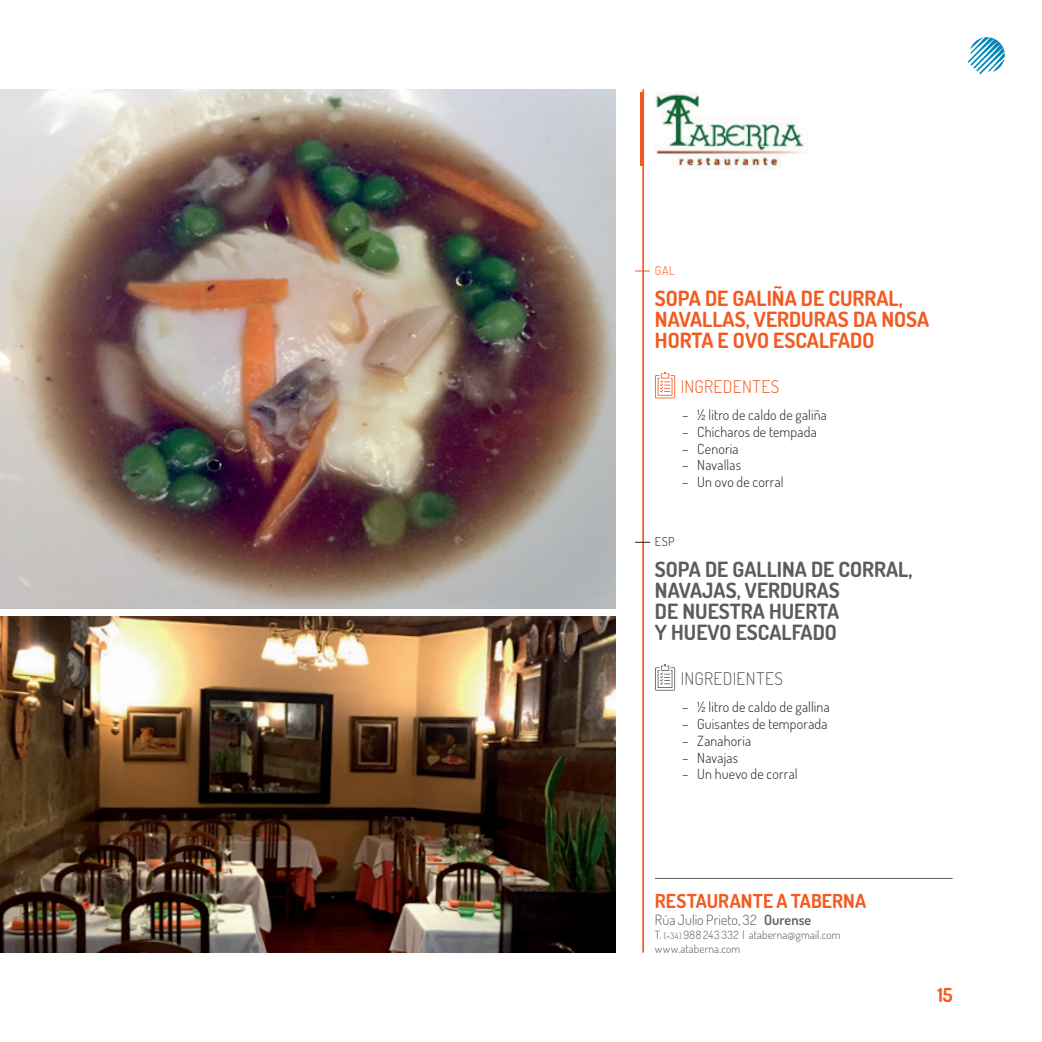
<style>
.page{position:relative;width:1042px;height:1042px;background:#fff}
.page>*{position:absolute;margin:0;border:0;box-sizing:border-box;transform-origin:0 0}
.t1{font:700 21px/21px "Terminal Dosis";color:#5c5c5f}
.t2{font:700 21px/21px "Terminal Dosis";color:#f25a21}
.ESTABLECIMIENTO{font:700 19.25px "Terminal Dosis";letter-spacing:.005em;color:#f25a21}
.t3{font:300 17.5px "Terminal Dosis";letter-spacing:.025em;color:#5c5c5f}
.t4{font:300 17.5px "Terminal Dosis";letter-spacing:.03em;color:#f25a21}
.t5{font:300 14.17px "Terminal Dosis";letter-spacing:.005em;color:#5c5c5f}
.t6{font:300 14px "Terminal Dosis";letter-spacing:.015em;color:#231f20}
.t7{font:300 12.25px "Terminal Dosis";color:#f25a21}
.t8{font:300 12.25px "Terminal Dosis";color:#231f20}
.t9{font:300 11.38px/13.7px "Terminal Dosis";letter-spacing:.015em;color:#5c5c5f}
.s1{font-weight:600}
.s2{font-size:8.75px}
</style>
<div class="page">
<hr style="left:642px;top:89px;width:2px;height:863px;background:#f25a21">
<hr style="left:640px;top:92px;width:2px;height:74px;background:#f25a21">
<img style="left:0;top:89px;width:615px;height:520px">
<img style="left:0;top:616px;width:615px;height:336px">
<svg style="left:635px;top:271px;width:15px;height:1px"></svg>
<svg style="left:635px;top:542px;width:15px;height:1px"></svg>
<svg style="left:655px;top:372px;width:20px;height:26px"></svg>
<svg style="left:655px;top:664px;width:20px;height:26px"></svg>
<img style="left:655px;top:92px;width:150px;height:78px">
<hr style="left:655px;top:878px;width:297px;height:1px;background:#5c5c5f">
<svg style="left:967px;top:37px;width:38px;height:37px"></svg>
<p class="t7" style="left:655px;top:263px;width:21px">GAL</p>
<p class="t2" style="left:655px;top:287px;width:276px">SOPA DE GALIÑA DE CURRAL,<br>NAVALLAS, VERDURAS DA NOSA<br>HORTA E OVO ESCALFADO</p>
<p class="t4" style="left:681px;top:375px;width:100px">INGREDENTES</p>
<p class="t6" style="left:682px;top:405px;width:146px">– ½ litro de caldo de galiña</p>
<p class="t6" style="left:682px;top:422px;width:136px">– Chícharos de tempada</p>
<p class="t6" style="left:682px;top:439px;width:58px">– Cenoria</p>
<p class="t6" style="left:682px;top:456px;width:60px">– Navallas</p>
<p class="t6" style="left:682px;top:473px;width:103px">– Un ovo de corral</p>
<p class="t8" style="left:655px;top:534px;width:21px">ESP</p>
<p class="t1" style="left:655px;top:559px;width:259px">SOPA DE GALLINA DE CORRAL,<br>NAVAJAS, VERDURAS<br>DE NUESTRA HUERTA<br>Y HUEVO ESCALFADO</p>
<p class="t3" style="left:681px;top:667px;width:104px">INGREDIENTES</p>
<p class="t6" style="left:682px;top:698px;width:149px">– ½ litro de caldo de gallina</p>
<p class="t6" style="left:682px;top:714px;width:147px">– Guisantes de temporada</p>
<p class="t6" style="left:682px;top:731px;width:70px">– Zanahoria</p>
<p class="t6" style="left:682px;top:748px;width:57px">– Navajas</p>
<p class="t6" style="left:682px;top:765px;width:117px">– Un huevo de corral</p>
<p class="ESTABLECIMIENTO" style="left:655px;top:889px;width:213px">RESTAURANTE A TABERNA</p>
<p class="t5" style="left:655px;top:911px;width:158px">Rúa Julio Prieto, 32 <span class="s1">Ourense</span></p>
<p class="t9" style="left:655px;top:928px;width:187px">T. <span class="s2">(+34)</span> 988 243 332 | ataberna@gmail.com www.ataberna.com</p>
<p class="ESTABLECIMIENTO" style="left:937px;top:983px;width:17px">15</p>
</div>
